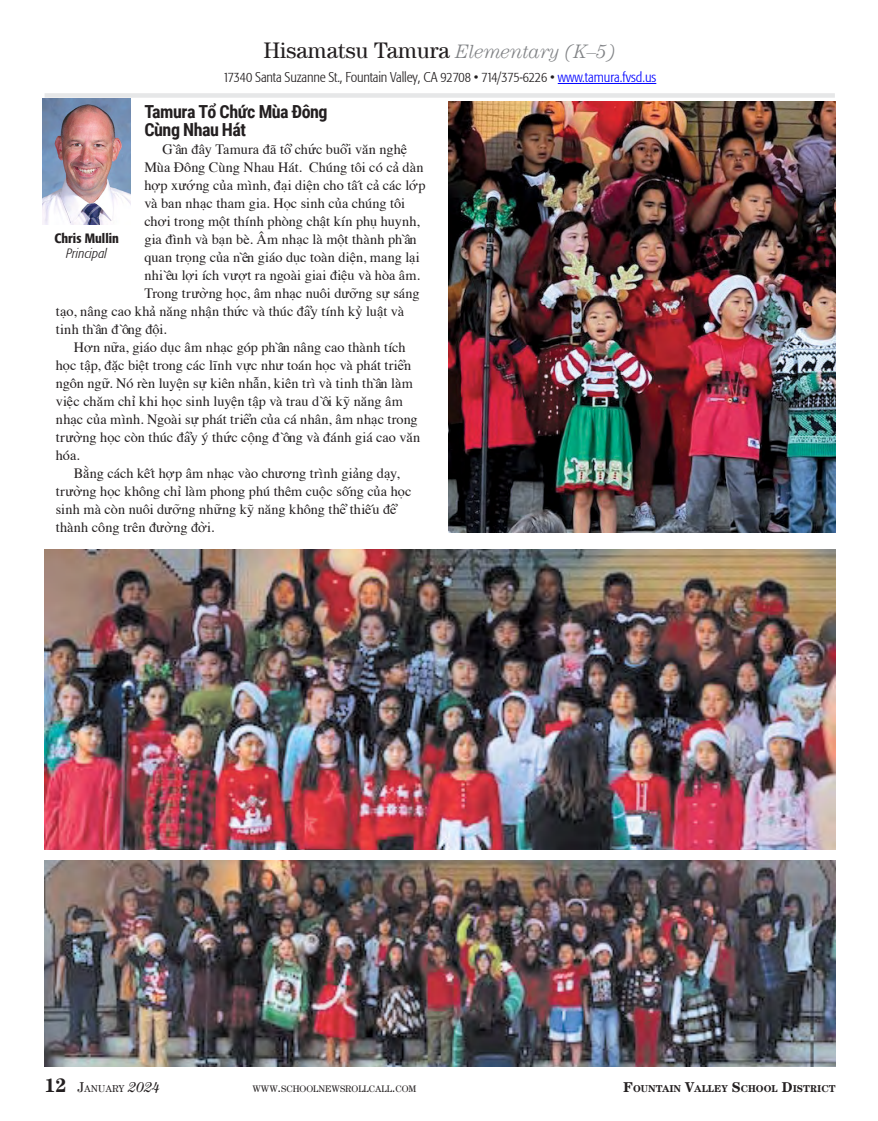
<style>
.page{position:relative;width:878px;height:1121px;background:#fff}
.page>*{position:absolute;margin:0;border:0;box-sizing:border-box;transform-origin:0 0}
.t1{font:22.5px "Century LT";letter-spacing:.005em;color:#231f20}
.t2{font:700 18px/18px "Roboto Condensed";letter-spacing:-.025em;color:#231f20}
.t3{font:14.25px "Times";color:#231f20}
.t4{font:300 condensed 14.25px "Formata";letter-spacing:-.015em;color:#231f20}
.t5{font:500 condensed 13.5px "Formata";color:#231f20}
.t6{font:italic 300 condensed 13.5px "Formata";letter-spacing:.005em;color:#231f20}
.t7{font:700 10.05px "Century LT";color:#231f20}
.t8{font:10.05px "Century LT";color:#231f20}
.t9{font:9.45px "Century LT";color:#231f20}
.s1{font-weight:300;font-style:italic;font-size:19.5px;color:#808285}
.s2{color:#00f}
.s3{font-weight:700;font-size:19.5px}
.s4{font-size:14.25px}
.s5{font-style:italic;font-size:14.25px}
.s6{font-size:13.5px}
</style>
<div class="page">
<div style="left:45px;top:93px;width:789px;height:5px;background:#e6e7e8"></div>
<hr style="left:557px;top:83px;width:99px;height:1px;background:#00f">
<img style="left:42px;top:99px;width:89px;height:126px">
<img style="left:44px;top:860px;width:791px;height:206px">
<img style="left:448px;top:102px;width:387px;height:430px">
<img style="left:44px;top:550px;width:791px;height:300px">
<h1 class="t1" style="left:264px;top:38px;width:353px">Hisamatsu Tamura <span class="s1">Elementary (K–5)</span></h1>
<p class="t4" style="left:223px;top:69px;width:434px">17340 Santa Suzanne St., Fountain Valley, CA 92708 • 714/375-6226 • <span class="s2">www.tamura.fvsd.us</span></p>
<p class="t2" style="left:144px;top:102px;width:185px">Tamura Tổ Chức Mùa Đông<br>Cùng Nhau Hát</p>
<p class="t3" style="left:162px;top:136px;width:246px">Gần đây Tamura đã tổ chức buổi văn nghệ</p>
<p class="t3" style="left:144px;top:154px;width:281px">Mùa Đông Cùng Nhau Hát. Chúng tôi có cả dàn</p>
<p class="t3" style="left:144px;top:172px;width:283px">hợp xướng của mình, đại diện cho tất cả các lớp</p>
<p class="t3" style="left:144px;top:190px;width:262px">và ban nhạc tham gia. Học sinh của chúng tôi</p>
<p class="t3" style="left:144px;top:208px;width:277px">chơi trong một thính phòng chật kín phụ huynh,</p>
<p class="t3" style="left:144px;top:226px;width:274px">gia đình và bạn bè. Âm nhạc là một thành phần</p>
<p class="t3" style="left:144px;top:244px;width:277px">quan trọng của nền giáo dục toàn diện, mang lại</p>
<p class="t3" style="left:144px;top:262px;width:277px">nhiều lợi ích vượt ra ngoài giai điệu và hòa âm.</p>
<p class="t3" style="left:144px;top:280px;width:277px">Trong trường học, âm nhạc nuôi dưỡng sự sáng</p>
<p class="t3" style="left:56px;top:298px;width:350px">tạo, nâng cao khả năng nhận thức và thúc đẩy tính kỷ luật và</p>
<p class="t3" style="left:56px;top:316px;width:112px">tinh thần đồng đội.</p>
<p class="t3" style="left:74px;top:334px;width:333px">Hơn nữa, giáo dục âm nhạc góp phần nâng cao thành tích</p>
<p class="t3" style="left:56px;top:352px;width:357px">học tập, đặc biệt trong các lĩnh vực như toán học và phát triển</p>
<p class="t3" style="left:56px;top:370px;width:358px">ngôn ngữ. Nó rèn luyện sự kiên nhẫn, kiên trì và tinh thần làm</p>
<p class="t3" style="left:56px;top:388px;width:348px">việc chăm chỉ khi học sinh luyện tập và trau dồi kỹ năng âm</p>
<p class="t3" style="left:56px;top:406px;width:363px">nhạc của mình. Ngoài sự phát triển của cá nhân, âm nhạc trong</p>
<p class="t3" style="left:56px;top:424px;width:366px">trường học còn thúc đẩy ý thức cộng đồng và đánh giá cao văn</p>
<p class="t3" style="left:56px;top:442px;width:25px">hóa.</p>
<p class="t3" style="left:74px;top:460px;width:327px">Bằng cách kết hợp âm nhạc vào chương trình giảng dạy,</p>
<p class="t3" style="left:56px;top:478px;width:357px">trường học không chỉ làm phong phú thêm cuộc sống của học</p>
<p class="t3" style="left:56px;top:496px;width:342px">sinh mà còn nuôi dưỡng những kỹ năng không thể thiếu để</p>
<p class="t3" style="left:56px;top:514px;width:160px">thành công trên đường đời.</p>
<p class="t5" style="left:54px;top:229px;width:66px">Chris Mullin</p>
<p class="t6" style="left:66px;top:245px;width:42px">Principal</p>
<p class="t8" style="left:44px;top:1082px;width:117px"><span class="s3">12</span> <span class="s4">J</span>ANUARY <span class="s5">2024</span></p>
<p class="t9" style="left:252px;top:1082px;width:165px">WWW<span class="s6">.</span>SCHOOLNEWSROLLCALL<span class="s6">.</span>COM</p>
<p class="t7" style="left:623px;top:1082px;width:213px"><span class="s4">F</span>OUNTAIN <span class="s4">V</span>ALLEY <span class="s4">S</span>CHOOL <span class="s4">D</span>ISTRICT</p>
</div>
